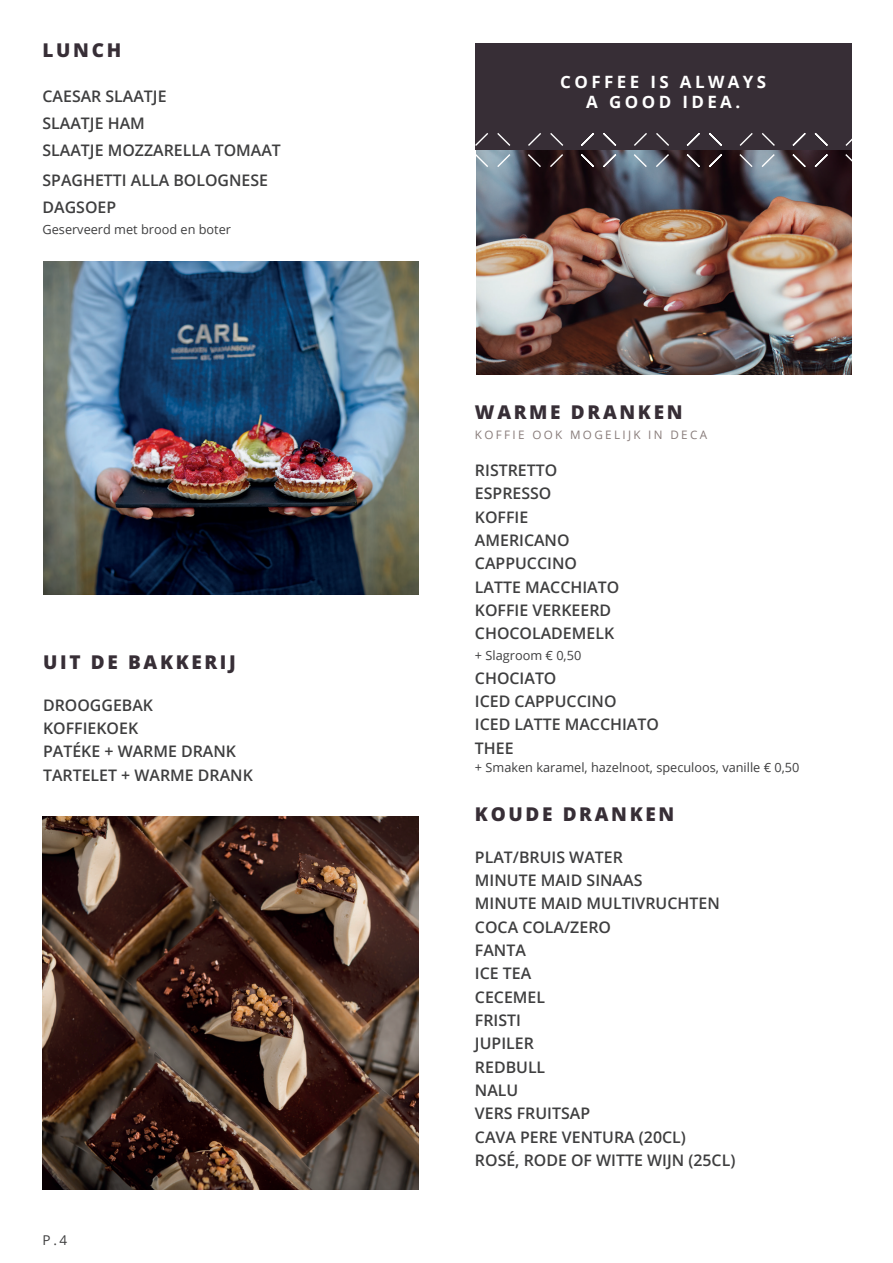
<style>
.page{position:relative;width:893px;height:1263px;background:#fff}
.page>*{position:absolute;margin:0;border:0;box-sizing:border-box;transform-origin:0 0}
.t1{font:800 19.05px "Open Sans";letter-spacing:.14em;color:#372e36}
.t2{font:700 16.95px/20.4px "Open Sans";letter-spacing:.2em;color:#fff;text-align:center}
.t3{font:600 15.9px/23.4px "Open Sans";color:#3e3e3f}
.t4{font:13.5px "Open Sans";color:#3e3e3f}
.t5{font:12.75px "Open Sans";color:#3e3e3f}
.t6{font:11.7px "Open Sans";letter-spacing:.2em;color:#887c7a}
</style>
<div class="page">
<img style="left:476px;top:169px;width:375px;height:205px">
<div style="left:475px;top:43px;width:376px;height:106px;background:#372e36"></div>
<img style="left:43px;top:261px;width:376px;height:333px">
<svg style="left:475px;top:131px;width:377px;height:38px"></svg>
<img style="left:43px;top:817px;width:375px;height:372px">
<p class="t1" style="left:43px;top:36px;width:80px">LUNCH</p>
<p class="t3" style="left:43px;top:82px;width:240px;line-height:27px">CAESAR SLAATJE<br>SLAATJE HAM<br>SLAATJE MOZZARELLA TOMAAT</p>
<p class="t3" style="left:43px;top:166px;width:227px;line-height:27px">SPAGHETTI ALLA BOLOGNESE<br>DAGSOEP</p>
<p class="t5" style="left:43px;top:221px;width:190px">Geserveerd met brood en boter</p>
<p class="t1" style="left:43px;top:648px;width:194px">UIT DE BAKKERIJ</p>
<p class="t3" style="left:43px;top:693px;width:211px">DROOGGEBAK<br>KOFFIEKOEK<br>PATÉKE + WARME DRANK<br>TARTELET + WARME DRANK</p>
<p class="t4" style="left:43px;top:1231px;width:26px">P.4</p>
<p class="t2" style="left:560px;top:71px;width:207px">COFFEE IS ALWAYS<br>A GOOD IDEA.</p>
<p class="t1" style="left:475px;top:397px;width:209px">WARME DRANKEN</p>
<p class="t6" style="left:475px;top:426px;width:234px">KOFFIE OOK MOGELIJK IN DECA</p>
<p class="t3" style="left:475px;top:458px;width:146px">RISTRETTO<br>ESPRESSO<br>KOFFIE<br>AMERICANO<br>CAPPUCCINO<br>LATTE MACCHIATO<br>KOFFIE VERKEERD<br>CHOCOLADEMELK</p>
<p class="t5" style="left:475px;top:647px;width:108px">+ Slagroom € 0,50</p>
<p class="t3" style="left:475px;top:666px;width:185px">CHOCIATO<br>ICED CAPPUCCINO<br>ICED LATTE MACCHIATO<br>THEE</p>
<p class="t5" style="left:475px;top:758px;width:326px">+ Smaken karamel, hazelnoot, speculoos, vanille € 0,50</p>
<p class="t1" style="left:475px;top:800px;width:201px">KOUDE DRANKEN</p>
<p class="t3" style="left:475px;top:845px;width:262px">PLAT/BRUIS WATER<br>MINUTE MAID SINAAS<br>MINUTE MAID MULTIVRUCHTEN<br>COCA COLA/ZERO<br>FANTA<br>ICE TEA<br>CECEMEL<br>FRISTI<br>JUPILER<br>REDBULL<br>NALU<br>VERS FRUITSAP<br>CAVA PERE VENTURA (20CL)<br>ROSÉ, RODE OF WITTE WIJN (25CL)</p>
</div>
